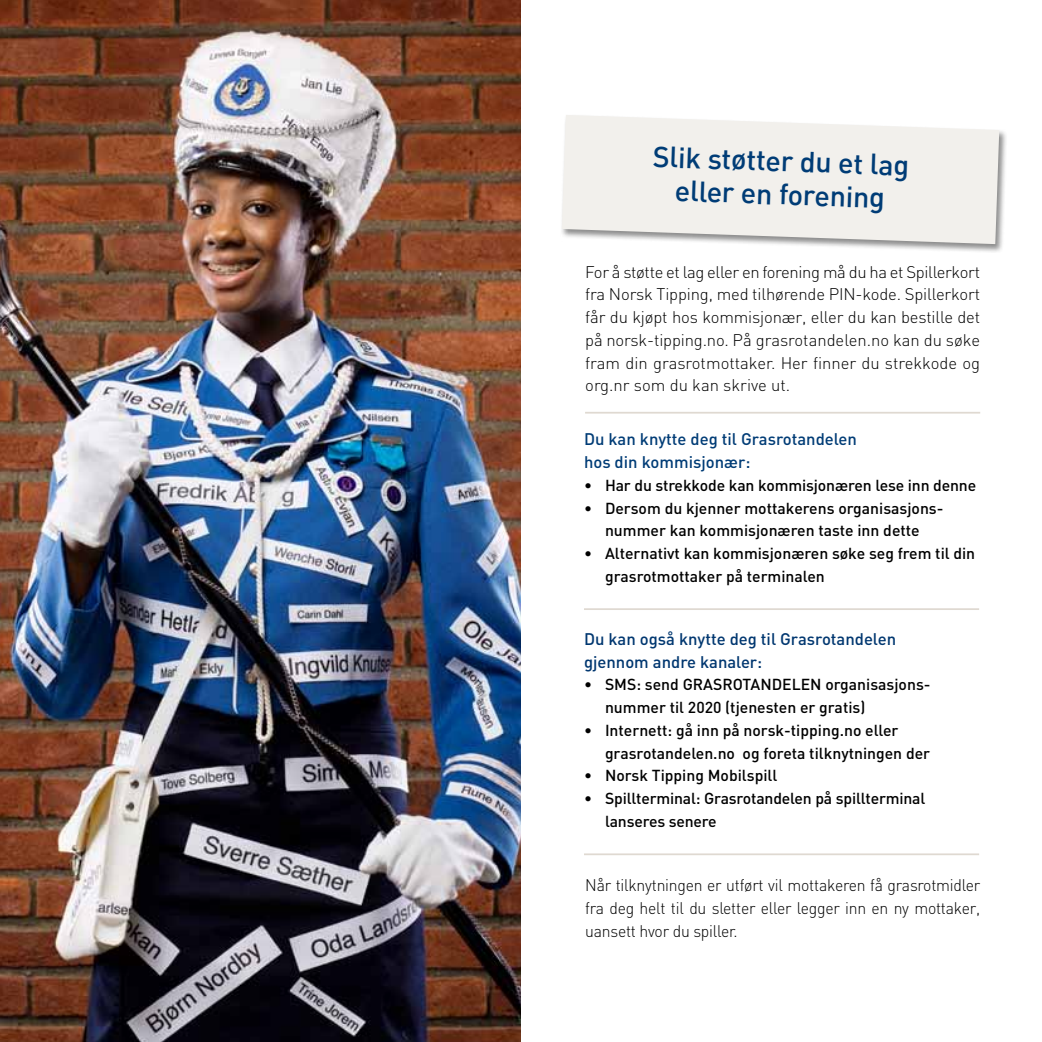
<style>
.page{position:relative;width:1042px;height:1042px;background:#fff}
.page>*{position:absolute;margin:0;border:0;box-sizing:border-box;transform-origin:0 0}
.t1{font:500 28.88px/33.2px "DIN";color:#003c76;text-align:center}
.t2{font:300 16.62px/22.8px "DIN";letter-spacing:-.015em;color:#000;text-align:justify}
.t3{font:300 16.62px/22.8px "DIN";letter-spacing:-.015em;color:#000;text-align:justify;scale:.95 1}
.t4{font:500 16.62px/22.8px "DIN";color:#003770}
.t5{font:500 16.62px/22.8px "DIN";color:#003c76}
.t6{font:500 15.75px/22.8px "DIN";color:#000}
</style>
<div class="page">
<img style="left:0;top:0;width:521px;height:1042px">
<div style="left:560px;top:113px;width:448px;height:140px;background:#000;opacity:.45"></div>
<svg style="left:562px;top:115px;width:437px;height:129px;background:#efeeea"></svg>
<hr style="left:584px;top:608px;width:395px;height:2px;background:#dfd9d1">
<hr style="left:585px;top:412px;width:395px;height:1px;background:#dfd9d1">
<hr style="left:584px;top:853px;width:395px;height:2px;background:#dfd9d1">
<h1 class="t1" style="left:653px;top:139px;width:258px;rotate:2deg">Slik støtter du et lag eller en forening</h1>
<p class="t2" style="left:585px;top:260px;width:396px">For å støtte et lag eller en forening må du ha et Spillerkort fra Norsk Tipping, med tilhørende PIN-kode. Spillerkort får du kjøpt hos kommisjonær, eller du kan bestille det på norsk-tipping.no. På grasrotandelen.no kan du søke fram din grasrotmottaker. Her finner du strekkode og org.nr som du kan skrive ut.</p>
<p class="t5" style="left:584px;top:427px;width:274px">Du kan knytte deg til Grasrotandelen hos din kommisjonær:</p>
<p class="t6" style="left:584px;top:473px;width:394px">• Har du strekkode kan kommisjonæren lese inn denne</p>
<p class="t6" style="left:584px;top:496px;width:361px;text-align:center">• Dersom du kjenner mottakerens organisasjons&shy;nummer kan kommisjonæren taste inn dette</p>
<p class="t6" style="left:605px;top:541px;width:372px;text-indent:-21px">• Alternativt kan kommisjonæren søke seg frem til din grasrotmottaker på terminalen</p>
<p class="t4" style="left:584px;top:627px;width:314px">Du kan også knytte deg til Grasrotandelen gjennom andre kanaler:</p>
<p class="t6" style="left:605px;top:673px;width:327px;text-indent:-21px">• SMS: send GRASROTANDELEN organisasjons&shy;nummer til 2020 (tjenesten er gratis)</p>
<p class="t6" style="left:605px;top:718px;width:327px;text-indent:-21px">• Internett: gå inn på norsk-tipping.no eller grasrotandelen.no og foreta tilknytningen der</p>
<p class="t6" style="left:584px;top:764px;width:195px">• Norsk Tipping Mobilspill</p>
<p class="t6" style="left:605px;top:786px;width:322px;text-indent:-21px">• Spillterminal: Grasrotandelen på spillterminal lanseres senere</p>
<p class="t3" style="left:585px;top:873px;width:417px">Når tilknytningen er utført vil mottakeren få grasrotmidler fra deg helt til du sletter eller legger inn en ny mottaker, uansett hvor du spiller.</p>
</div>
